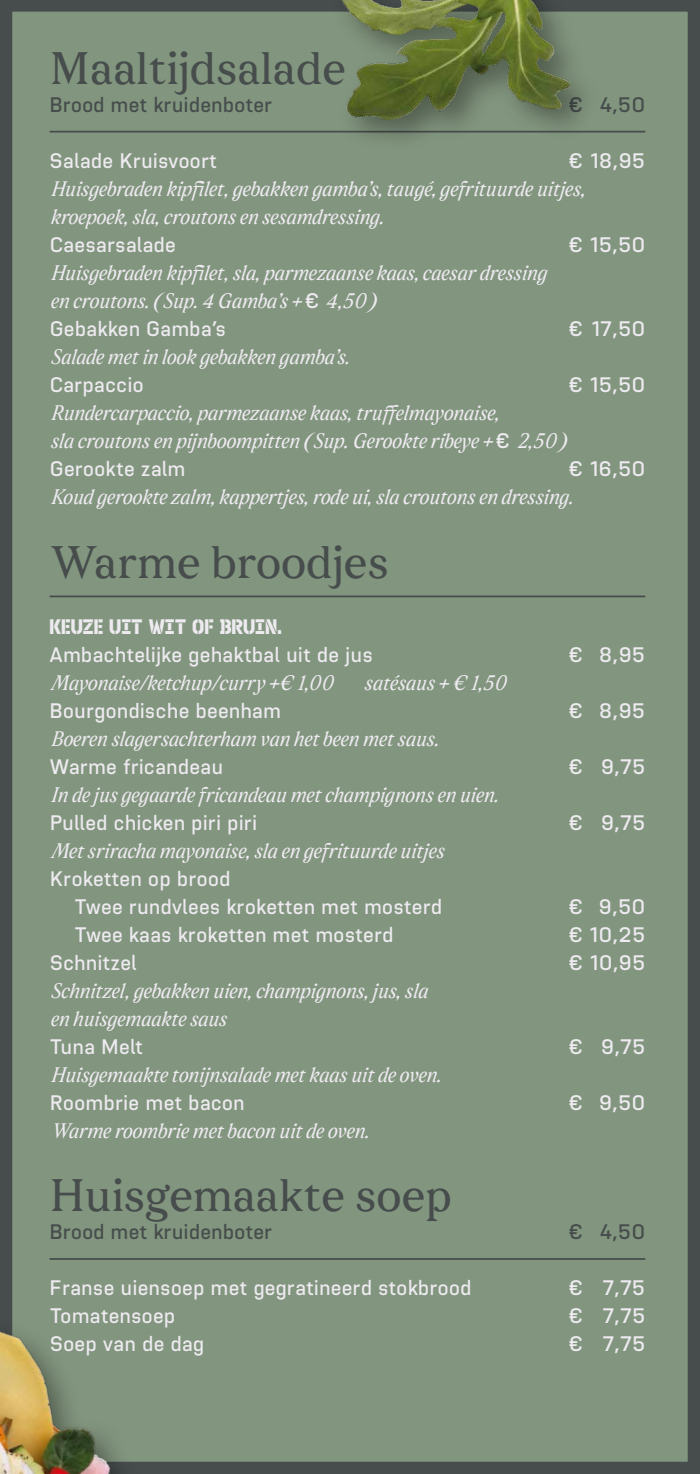
<style>
.page{position:relative;width:700px;height:1474px;background:#fff}
.page>*{position:absolute;margin:0;border:0;box-sizing:border-box;transform-origin:0 0}
.t1{font:45.5px "Sfizia";color:#464d4c}
.t2{font:italic 21px/28px "Sfizia";color:#edeaf0}
.t3{font:21px/28px "Izoard";color:#edeaf0}
.t4{font:21px "Izoard";color:#464d4c}
.t5{font:700 21px "Doumbar Stencil";color:#edeaf0}
.s1{font-family:"Izoard";font-style:normal}
</style>
<div class="page">
<div style="left:6px;top:5px;width:687px;height:1462px;background:#82957e"></div>
<div style="left:0;top:0;width:699px;height:1473px;border:12px solid #464d4c"></div>
<svg style="left:0;top:0;width:1px;height:1264px"></svg>
<svg style="left:699px;top:0;width:1px;height:1473px"></svg>
<hr style="left:50px;top:131px;width:595px;height:1px;background:#464d4c">
<hr style="left:50px;top:595px;width:595px;height:2px;background:#464d4c">
<hr style="left:50px;top:1258px;width:595px;height:1px;background:#464d4c">
<img style="left:314px;top:0;width:287px;height:139px">
<div style="left:0;top:1264px;width:142px;height:209px;background:#000;opacity:.35"></div>
<img style="left:0;top:1303px;width:232px;height:170px">
<h1 class="t1" style="left:50px;top:41px;width:298px">Maaltijdsalade</h1>
<p class="t4" style="left:50px;top:92px;width:224px">Brood met kruidenboter</p>
<p class="t4" style="left:568px;top:92px;width:79px">€ 4,50</p>
<p class="t3" style="left:50px;top:146px;width:169px">Salade Kruisvoort</p>
<p class="t3" style="left:568px;top:146px;width:79px">€ 18,95</p>
<p class="t2" style="left:50px;top:174px;width:536px">Huisgebraden kipfilet, gebakken gamba’s, taugé, gefrituurde uitjes, kroepoek, sla, croutons en sesamdressing.</p>
<p class="t3" style="left:50px;top:230px;width:128px">Caesarsalade</p>
<p class="t3" style="left:568px;top:230px;width:79px">€ 15,50</p>
<p class="t2" style="left:50px;top:258px;width:498px">Huisgebraden kipfilet, sla, parmezaanse kaas, caesar dressing en croutons. (Sup. 4 Gamba’s + <span class="s1">€</span> 4,50)</p>
<p class="t3" style="left:50px;top:314px;width:178px">Gebakken Gamba’s</p>
<p class="t3" style="left:568px;top:314px;width:79px">€ 17,50</p>
<p class="t2" style="left:50px;top:342px;width:300px">Salade met in look gebakken gamba’s.</p>
<p class="t3" style="left:50px;top:370px;width:96px">Carpaccio</p>
<p class="t3" style="left:568px;top:370px;width:79px">€ 15,50</p>
<p class="t2" style="left:50px;top:398px;width:517px">Rundercarpaccio, parmezaanse kaas, truffelmayonaise,<br>sla croutons en pijnboompitten (Sup. Gerookte ribeye + <span class="s1">€</span> 2,50)</p>
<p class="t3" style="left:50px;top:454px;width:137px">Gerookte zalm</p>
<p class="t3" style="left:568px;top:454px;width:79px">€ 16,50</p>
<p class="t2" style="left:50px;top:482px;width:524px">Koud gerookte zalm, kappertjes, rode ui, sla croutons en dressing.</p>
<h1 class="t1" style="left:50px;top:534px;width:340px">Warme broodjes</h1>
<p class="t5" style="left:50px;top:613px;width:234px">KEUZE UIT WIT OF BRUIN.</p>
<p class="t3" style="left:50px;top:640px;width:324px">Ambachtelijke gehaktbal uit de jus</p>
<p class="t3" style="left:568px;top:640px;width:79px">€ 8,95</p>
<p class="t2" style="left:50px;top:668px;width:284px">Mayonaise/ketchup/curry +€ 1,00</p>
<p class="t2" style="left:363px;top:668px;width:144px">satésaus + € 1,50</p>
<p class="t3" style="left:50px;top:696px;width:233px">Bourgondische beenham</p>
<p class="t3" style="left:568px;top:696px;width:79px">€ 8,95</p>
<p class="t2" style="left:50px;top:724px;width:389px">Boeren slagersachterham van het been met saus.</p>
<p class="t3" style="left:50px;top:752px;width:175px">Warme fricandeau</p>
<p class="t3" style="left:568px;top:752px;width:79px">€ 9,75</p>
<p class="t2" style="left:50px;top:780px;width:449px">In de jus gegaarde fricandeau met champignons en uien.</p>
<p class="t3" style="left:50px;top:808px;width:209px">Pulled chicken piri piri</p>
<p class="t3" style="left:568px;top:808px;width:79px">€ 9,75</p>
<p class="t2" style="left:50px;top:836px;width:395px">Met sriracha mayonaise, sla en gefrituurde uitjes</p>
<p class="t3" style="left:74px;top:864px;width:369px;text-indent:-25px">Kroketten op brood<br>Twee rundvlees kroketten met mosterd</p>
<p class="t3" style="left:568px;top:892px;width:79px">€ 9,50</p>
<p class="t3" style="left:75px;top:920px;width:320px">Twee kaas kroketten met mosterd</p>
<p class="t3" style="left:568px;top:920px;width:79px">€ 10,25</p>
<p class="t3" style="left:50px;top:948px;width:89px">Schnitzel</p>
<p class="t3" style="left:568px;top:948px;width:79px">€ 10,95</p>
<p class="t2" style="left:50px;top:976px;width:378px">Schnitzel, gebakken uien, champignons, jus, sla en huisgemaakte saus</p>
<p class="t3" style="left:50px;top:1032px;width:95px">Tuna Melt</p>
<p class="t3" style="left:568px;top:1032px;width:79px">€ 9,75</p>
<p class="t2" style="left:50px;top:1060px;width:392px">Huisgemaakte tonijnsalade met kaas uit de oven.</p>
<p class="t3" style="left:50px;top:1088px;width:196px">Roombrie met bacon</p>
<p class="t3" style="left:568px;top:1088px;width:79px">€ 9,50</p>
<p class="t2" style="left:50px;top:1116px;width:320px">Warme roombrie met bacon uit de oven.</p>
<h1 class="t1" style="left:50px;top:1168px;width:403px">Huisgemaakte soep</h1>
<p class="t4" style="left:50px;top:1219px;width:224px">Brood met kruidenboter</p>
<p class="t4" style="left:568px;top:1219px;width:79px">€ 4,50</p>
<p class="t3" style="left:50px;top:1273px;width:423px">Franse uiensoep met gegratineerd stokbrood</p>
<p class="t3" style="left:568px;top:1273px;width:79px">€ 7,75</p>
<p class="t3" style="left:50px;top:1301px;width:127px">Tomatensoep</p>
<p class="t3" style="left:568px;top:1301px;width:79px">€ 7,75</p>
<p class="t3" style="left:50px;top:1329px;width:156px">Soep van de dag</p>
<p class="t3" style="left:568px;top:1329px;width:79px">€ 7,75</p>
</div>
